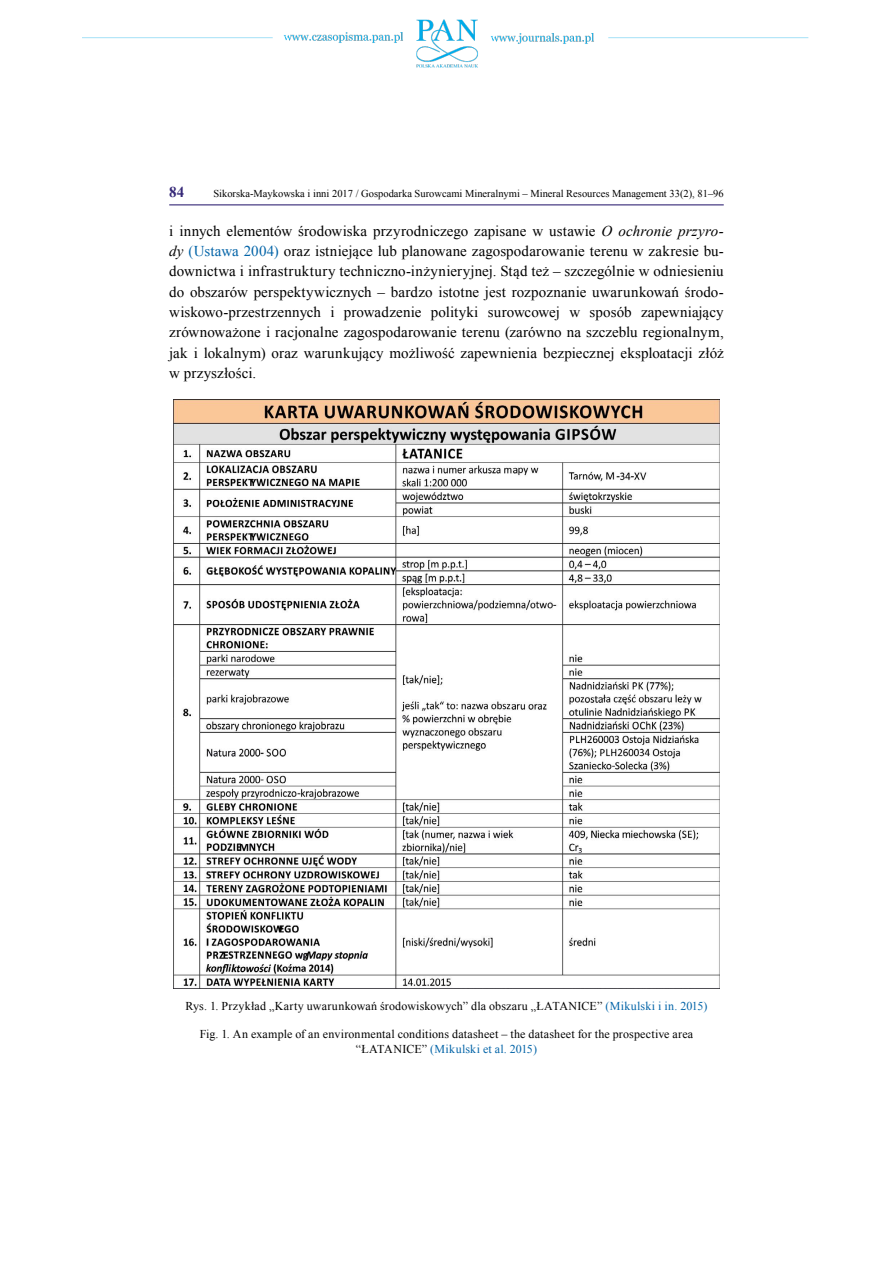
<style>
.page{position:relative;width:893px;height:1263px;background:#fff}
.page>*{position:absolute;margin:0;border:0;box-sizing:border-box;transform-origin:0 0}
.t1{font:15px/20.2px "Times New Roman";color:#000;text-align:justify}
.t2{font:700 15px "Times New Roman";color:#362978}
.t3{font:12px/15px "Times New Roman";letter-spacing:.01em;color:#000}
.t4{font:12px "Times New Roman";letter-spacing:.01em;color:#0364a8}
.t5{font:10.5px "Times New Roman";color:#000}
.s1{font-style:italic}
.s2{color:#0364a8}
.s3{color:#000}
</style>
<div class="page">
<img style="left:82px;top:19px;width:727px;height:49px">
<hr style="left:169px;top:204px;width:555px;height:1px;background:#362978">
<img style="left:173px;top:400px;width:547px;height:589px">
<p class="t2" style="left:169px;top:182px;width:16px">84</p>
<p class="t5" style="left:213px;top:186px;width:512px">Sikorska-Maykowska i inni 2017 / Gospodarka Surowcami Mineralnymi – Mineral Resources Management 33(2), 81–96</p>
<p class="t1" style="left:169px;top:220px;width:556px">i innych elementów środowiska przyrodniczego zapisane w ustawie <span class="s1">O ochronie przyro&shy;dy</span> <span class="s2">(Ustawa 2004)</span> oraz istniejące lub planowane zagospodarowanie terenu w zakresie bu&shy;downictwa i infrastruktury techniczno-inżynieryjnej. Stąd też – szczególnie w odniesieniu do obszarów perspektywicznych – bardzo istotne jest rozpoznanie uwarunkowań środo&shy;wiskowo-przestrzennych i prowadzenie polityki surowcowej w sposób zapewniający zrównoważone i racjonalne zagospodarowanie terenu (zarówno na szczeblu regionalnym, jak i lokalnym) oraz warunkujący możliwość zapewnienia bezpiecznej eksploatacji złóż w przyszłości.</p>
<p class="t3" style="left:185px;top:998px;width:361px">Rys. 1. Przykład „Karty uwarunkowań środowiskowych” dla obszaru „ŁATAN</p>
<p class="t4" style="left:577px;top:998px;width:132px"><span class="s3">ICE”</span> (Mikulski i in. 2015)</p>
<p class="t3" style="left:356px;top:1026px;width:339px;text-indent:-156px">Fig. 1. An example of an environmental conditions datasheet – the datasheet for the prospective area “ŁATAN</p>
<p class="t4" style="left:402px;top:1040px;width:136px"><span class="s3">ICE”</span> (Mikulski et al. 2015)</p>
</div>
